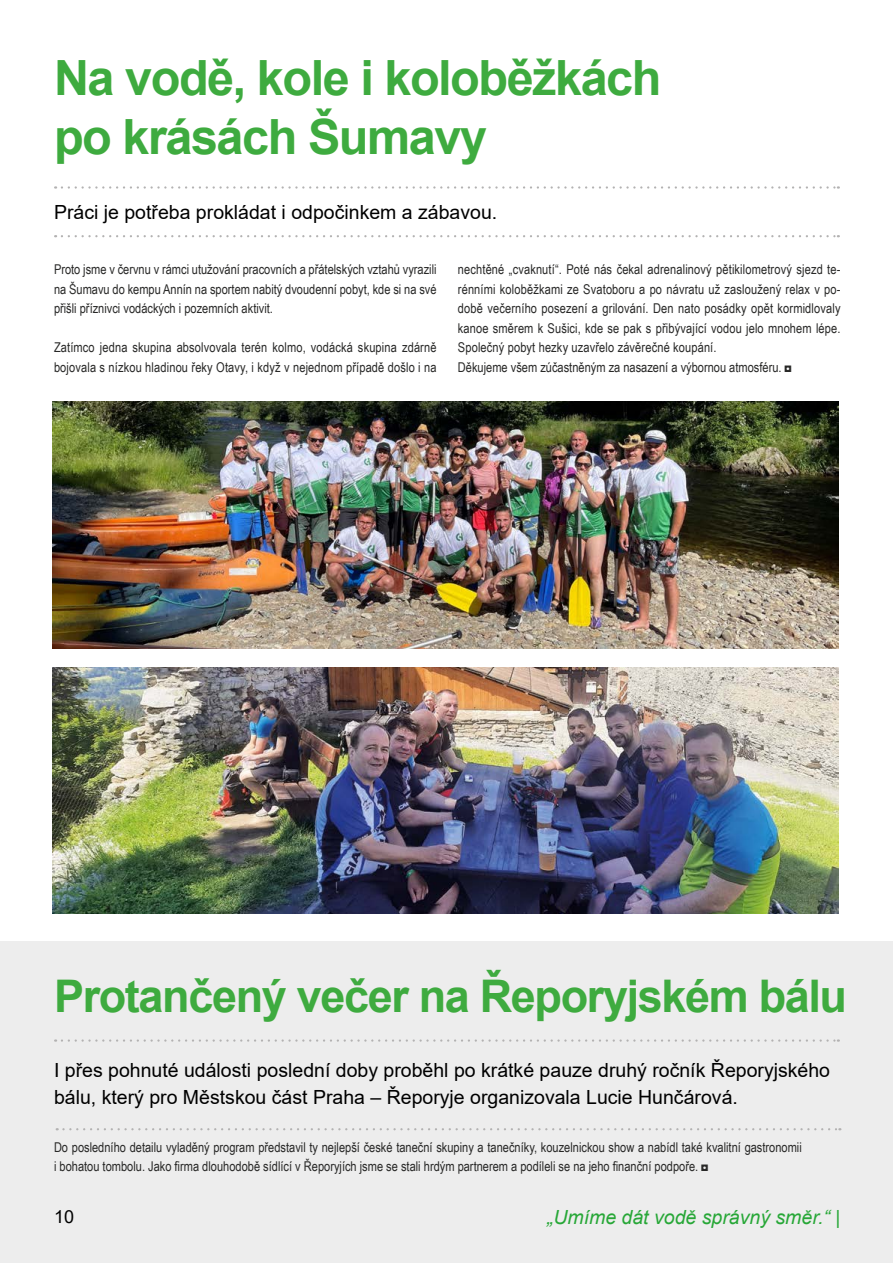
<style>
.page{position:relative;width:893px;height:1263px;background:#fff}
.page>*{position:absolute;margin:0;border:0;box-sizing:border-box;transform-origin:0 0}
.t1{font:700 48.6px/59.1px "Arial";letter-spacing:-.03em;color:#3eab3f}
.t2{font:700 45px "Arial";letter-spacing:-.03em;color:#3eab3f}
.t3{font:19.5px/27px "Arial";color:#000}
.t4{font:italic 19.5px "Arial";color:#27a737}
.t5{font:18px "Arial";color:#000}
.t6{font:13.5px/19.5px "Arial Narrow";letter-spacing:.01em;color:#282827}
</style>
<div class="page">
<div style="left:0;top:942px;width:893px;height:321px;background:#ededed"></div>
<svg style="left:62px;top:186px;width:777px;height:3px"></svg>
<svg style="left:62px;top:235px;width:777px;height:2px"></svg>
<img style="left:52px;top:402px;width:787px;height:246px">
<svg style="left:62px;top:1039px;width:777px;height:3px"></svg>
<svg style="left:57px;top:1128px;width:783px;height:2px"></svg>
<img style="left:52px;top:667px;width:787px;height:247px">
<h1 class="t1" style="left:54px;top:49px;width:609px">Na vodě, kole i koloběžkách po krásách Šumavy</h1>
<h3 class="t3" style="left:54px;top:198px;width:445px">Práci je potřeba prokládat i odpočinkem a zábavou.</h3>
<p class="t6" style="left:54px;top:259px;width:384px;text-align:justify">Proto jsme v červnu v rámci utužování pracovních a přátelských vztahů vyrazili na Šumavu do kempu Annín na sportem nabitý dvoudenní pobyt, kde si na své přišli příznivci vodáckých i pozemních aktivit.</p>
<p class="t6" style="left:54px;top:337px;width:384px">Zatímco jedna skupina absolvovala terén kolmo, vodácká skupina zdárně bojovala s nízkou hladinou řeky Otavy, i když v nejednom případě došlo i na</p>
<p class="t6" style="left:458px;top:259px;width:384px">nechtěné „cvaknutí“. Poté nás čekal adrenalinový pětikilometrový sjezd te&shy;rénními koloběžkami ze Svatoboru a po návratu už zasloužený relax v po&shy;době večerního posezení a grilování. Den nato posádky opět kormidlovaly kanoe směrem k Sušici, kde se pak s přibývající vodou jelo mnohem lépe.<br>Společný pobyt hezky uzavřelo závěrečné koupání.<br>Děkujeme všem zúčastněným za nasazení a výbornou atmosféru. ◘</p>
<h2 class="t2" style="left:54px;top:964px;width:795px">Protančený večer na Řeporyjském bálu</h2>
<h3 class="t3" style="left:54px;top:1057px;width:778px">I přes pohnuté události poslední doby proběhl po krátké pauze druhý ročník Řeporyjského bálu, který pro Městskou část Praha – Řeporyje organizovala Lucie Hunčárová.</h3>
<p class="t6" style="left:54px;top:1137px;width:749px">Do posledního detailu vyladěný program představil ty nejlepší české taneční skupiny a tanečníky, kouzelnickou show a nabídl také kvalitní gastronomii i bohatou tombolu. Jako firma dlouhodobě sídlící v Řeporyjích jsme se stali hrdým partnerem a podíleli se na jeho finanční podpoře. ◘</p>
<h3 class="t5" style="left:54px;top:1204px;width:22px">10</h3>
<h3 class="t4" style="left:547px;top:1205px;width:295px">„Umíme dát vodě správný směr.“ |</h3>
</div>
